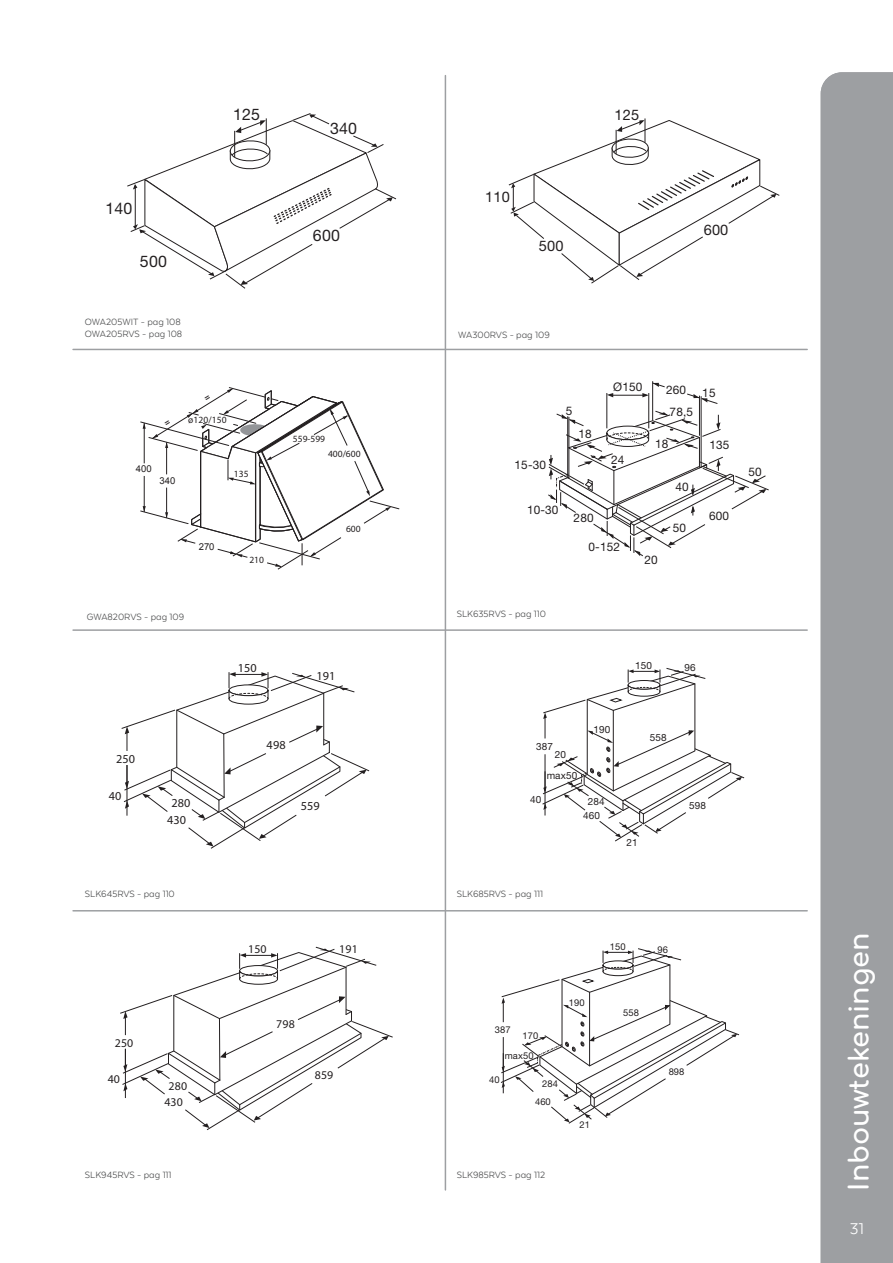
<style>
.page{position:relative;width:893px;height:1263px;background:#fff}
.page>*{position:absolute;margin:0;border:0;box-sizing:border-box;transform-origin:0 0}
.t1{font:700 27px "Comfortaa";color:#fff}
.t2{font:18px "Texta Alt";color:#fff}
.t3{font:15.9px "Helvetica Neue";letter-spacing:.01em;color:#231f20}
.t4{font:14.55px "Helvetica Neue";letter-spacing:.01em;color:#231f20}
.t5{font:12.15px "Helvetica Neue";letter-spacing:.01em;color:#231f20}
.t6{font:11.85px "Helvetica Neue";letter-spacing:.01em;color:#231f20}
.Inbouwtekening_pagin{font:10.5px/12px "Texta Alt";color:#4b4c4d}
.t7{font:9.9px "Helvetica Neue";letter-spacing:.01em;color:#231f20}
.t8{font:9.45px "Helvetica Neue";letter-spacing:.01em;color:#231f20}
.t9{font:9.45px "Helvetica";color:#231f20}
.t10{font:9.45px "Arial";color:#231f20}
</style>
<div class="page">
<div style="left:821px;top:72px;width:72px;height:1191px;background:#9d9fa2"></div>
<hr style="left:73px;top:349px;width:734px;height:1px;background:#9d9fa2">
<hr style="left:73px;top:629px;width:734px;height:2px;background:#9d9fa2">
<hr style="left:73px;top:910px;width:734px;height:1px;background:#9d9fa2">
<hr style="left:445px;top:76px;width:1px;height:1114px;background:#9d9fa2">
<svg style="left:508px;top:118px;width:272px;height:166px"></svg>
<svg style="left:127px;top:113px;width:269px;height:176px"></svg>
<svg style="left:121px;top:672px;width:248px;height:177px"></svg>
<svg style="left:120px;top:947px;width:273px;height:183px"></svg>
<svg style="left:642px;top:393px;width:6px;height:4px"></svg>
<svg style="left:608px;top:393px;width:5px;height:4px"></svg>
<hr style="left:611px;top:395px;width:36px;height:1px;background:#231f20">
<hr style="left:607px;top:393px;width:1px;height:35px;background:#231f20">
<hr style="left:648px;top:393px;width:1px;height:35px;background:#231f20">
<svg style="left:687px;top:394px;width:31px;height:10px"></svg>
<svg style="left:653px;top:383px;width:12px;height:4px"></svg>
<hr style="left:699px;top:396px;width:1px;height:40px;background:#231f20">
<hr style="left:652px;top:381px;width:1px;height:40px;background:#231f20">
<hr style="left:701px;top:396px;width:1px;height:71px;background:#231f20">
<svg style="left:548px;top:411px;width:221px;height:145px"></svg>
<svg style="left:542px;top:668px;width:202px;height:173px"></svg>
<svg style="left:501px;top:948px;width:238px;height:175px"></svg>
<svg style="left:140px;top:387px;width:260px;height:183px"></svg>
<p class="t3" style="left:105px;top:198px;width:28px">140</p>
<p class="t3" style="left:140px;top:252px;width:28px">500</p>
<p class="Inbouwtekening_pagin" style="left:85px;top:316px;width:99px">OWA205WIT - pag 108<br>OWA205RVS - pag 108</p>
<p class="t3" style="left:233px;top:105px;width:28px">125</p>
<p class="t3" style="left:330px;top:118px;width:28px">340</p>
<p class="t3" style="left:313px;top:226px;width:28px">600</p>
<p class="t9" style="left:188px;top:414px;width:40px">ø120/150</p>
<p class="t10" style="left:136px;top:463px;width:17px">400</p>
<p class="t10" style="left:159px;top:475px;width:17px">340</p>
<p class="t9" style="left:234px;top:468px;width:16px">135</p>
<p class="t10" style="left:199px;top:541px;width:17px">270</p>
<p class="Inbouwtekening_pagin" style="left:87px;top:611px;width:99px">GWA820RVS - pag 109</p>
<p class="t9" style="left:249px;top:554px;width:16px">210</p>
<p class="t5" style="left:238px;top:660px;width:21px">150</p>
<p class="t9" style="left:293px;top:433px;width:34px">559-599</p>
<p class="t9" style="left:328px;top:448px;width:34px">400/600</p>
<p class="t9" style="left:346px;top:523px;width:16px">600</p>
<p class="t5" style="left:316px;top:668px;width:21px">191</p>
<p class="t5" style="left:116px;top:751px;width:21px">250</p>
<p class="t5" style="left:109px;top:788px;width:14px">40</p>
<p class="t5" style="left:171px;top:796px;width:21px">280</p>
<p class="t5" style="left:167px;top:812px;width:21px">430</p>
<p class="t5" style="left:267px;top:737px;width:21px">498</p>
<p class="t5" style="left:301px;top:799px;width:21px">559</p>
<p class="Inbouwtekening_pagin" style="left:85px;top:888px;width:91px">SLK645RVS - pag 110</p>
<p class="t6" style="left:115px;top:1035px;width:20px">250</p>
<p class="t6" style="left:108px;top:1071px;width:14px">40</p>
<p class="t6" style="left:169px;top:1078px;width:20px">280</p>
<p class="t6" style="left:164px;top:1095px;width:20px">430</p>
<p class="Inbouwtekening_pagin" style="left:85px;top:1169px;width:88px">SLK945RVS - pag 111</p>
<p class="t6" style="left:248px;top:942px;width:20px">150</p>
<p class="t6" style="left:339px;top:942px;width:20px">191</p>
<p class="t6" style="left:276px;top:1016px;width:20px">798</p>
<p class="t6" style="left:315px;top:1067px;width:20px">859</p>
<p class="t4" style="left:485px;top:188px;width:26px">110</p>
<p class="t4" style="left:539px;top:237px;width:26px">500</p>
<p class="t4" style="left:615px;top:106px;width:26px">125</p>
<p class="t4" style="left:704px;top:221px;width:26px">600</p>
<p class="Inbouwtekening_pagin" style="left:458px;top:328px;width:93px">WA300RVS - pag 109</p>
<p class="t6" style="left:515px;top:457px;width:33px">15-30</p>
<p class="t6" style="left:527px;top:503px;width:33px">10-30</p>
<p class="t6" style="left:566px;top:403px;width:8px">5</p>
<p class="t6" style="left:578px;top:427px;width:15px">18</p>
<p class="t6" style="left:613px;top:379px;width:31px">Ø150</p>
<p class="t6" style="left:611px;top:452px;width:15px">24</p>
<p class="t6" style="left:574px;top:511px;width:21px">280</p>
<p class="t6" style="left:589px;top:539px;width:33px">0-152</p>
<p class="t6" style="left:666px;top:383px;width:21px">260</p>
<p class="t6" style="left:670px;top:405px;width:25px">78,5</p>
<p class="t6" style="left:655px;top:437px;width:15px">18</p>
<p class="t6" style="left:675px;top:480px;width:15px">40</p>
<p class="t6" style="left:673px;top:521px;width:15px">50</p>
<p class="t6" style="left:644px;top:553px;width:15px">20</p>
<p class="t6" style="left:702px;top:385px;width:15px">15</p>
<p class="t6" style="left:709px;top:437px;width:21px">135</p>
<p class="t6" style="left:709px;top:509px;width:21px">600</p>
<p class="Inbouwtekening_pagin" style="left:457px;top:607px;width:91px">SLK635RVS - pag 110</p>
<p class="t7" style="left:635px;top:660px;width:18px">150</p>
<p class="t7" style="left:684px;top:662px;width:13px">96</p>
<p class="t6" style="left:748px;top:464px;width:15px">50</p>
<p class="t7" style="left:536px;top:740px;width:18px">387</p>
<p class="t7" style="left:555px;top:749px;width:13px">20</p>
<p class="t7" style="left:547px;top:769px;width:32px">max50</p>
<p class="t7" style="left:530px;top:793px;width:13px">40</p>
<p class="t7" style="left:594px;top:723px;width:18px">190</p>
<p class="t7" style="left:588px;top:796px;width:18px">284</p>
<p class="t7" style="left:583px;top:810px;width:18px">460</p>
<p class="t7" style="left:650px;top:731px;width:18px">558</p>
<p class="t7" style="left:627px;top:836px;width:13px">21</p>
<p class="Inbouwtekening_pagin" style="left:457px;top:888px;width:88px">SLK685RVS - pag 111</p>
<p class="t8" style="left:610px;top:941px;width:17px">150</p>
<p class="t8" style="left:658px;top:944px;width:12px">96</p>
<p class="t7" style="left:689px;top:799px;width:18px">598</p>
<p class="t8" style="left:495px;top:1024px;width:17px">387</p>
<p class="t8" style="left:522px;top:1030px;width:17px">170</p>
<p class="t8" style="left:505px;top:1050px;width:30px">max50</p>
<p class="t8" style="left:489px;top:1073px;width:12px">40</p>
<p class="t8" style="left:542px;top:1078px;width:17px">284</p>
<p class="t8" style="left:535px;top:1095px;width:17px">460</p>
<p class="t8" style="left:569px;top:997px;width:17px">190</p>
<p class="t8" style="left:580px;top:1118px;width:12px">21</p>
<p class="Inbouwtekening_pagin" style="left:457px;top:1169px;width:90px">SLK985RVS - pag 112</p>
<p class="t8" style="left:623px;top:1007px;width:17px">558</p>
<p class="t8" style="left:669px;top:1066px;width:17px">898</p>
<h1 class="t1" style="left:834px;top:1191px;width:259px;rotate:-90deg">Inbouwtekeningen</h1>
<h2 class="t2" style="left:850px;top:1219px;width:15px">31</h2>
<h1 class="t1" style="left:834px;top:1191px;width:249px;rotate:-90deg">Prod c categorie</h1>
</div>
